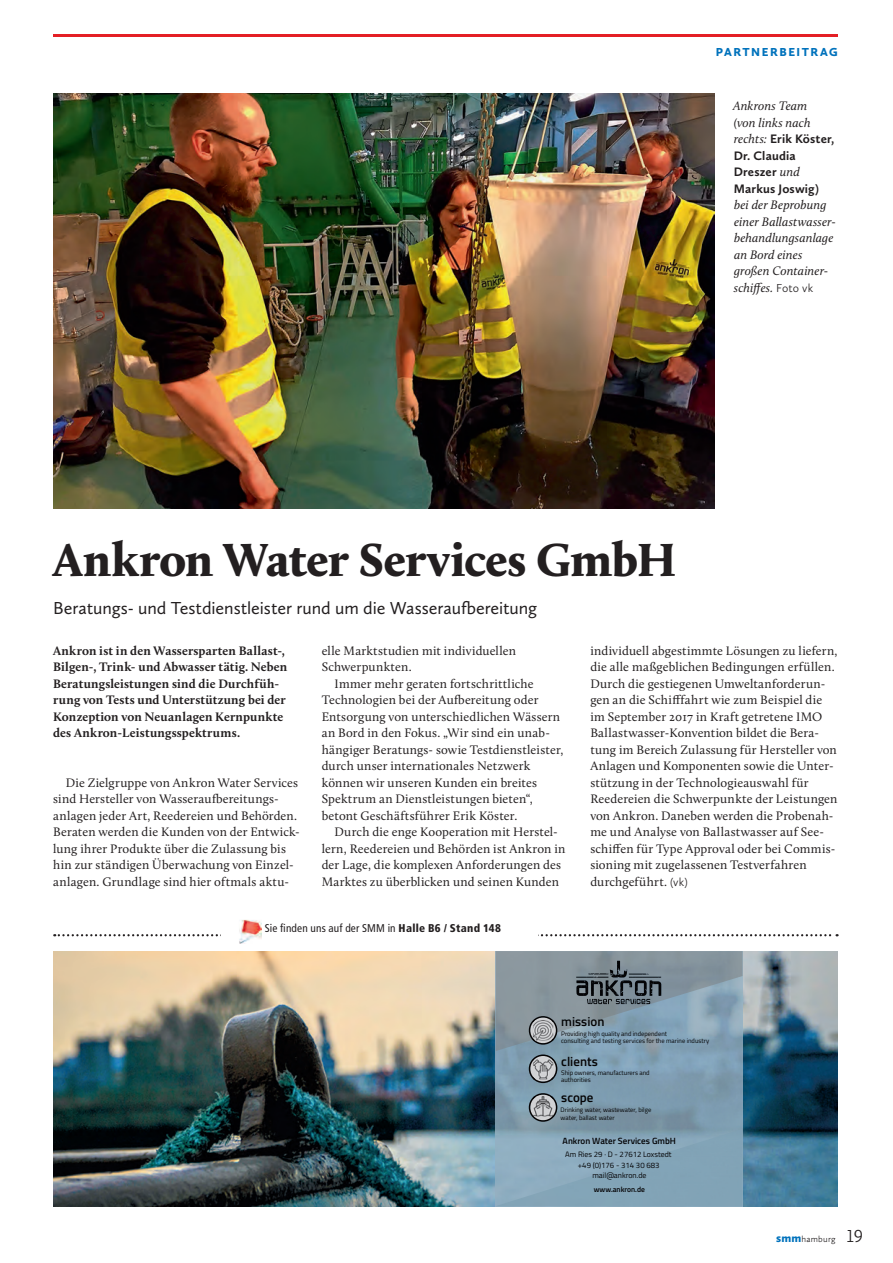
<style>
.page{position:relative;width:893px;height:1263px;background:#fff}
.page>*{position:absolute;margin:0;border:0;box-sizing:border-box;transform-origin:0 0}
.t1{font:900 48px "Calluna";letter-spacing:-.01em;color:#231f20}
.t2{font:18px "Calluna Sans";letter-spacing:-.005em;color:#231f20}
.t3{font:600 12.9px "Titillium Web";color:#050405}
.t4{font:12.75px/16.5px "Calluna";letter-spacing:.01em;color:#231f20}
.t5{font:700 12.75px/16.5px "Calluna";letter-spacing:.01em;color:#231f20}
.t6{font:italic 12.75px/16.5px "Calluna";letter-spacing:.005em;color:#231f20}
.t7{font:700 12.75px/16.5px "Calluna Sans";letter-spacing:.01em;color:#231f20}
.t8{font:900 12px "Calluna Sans";letter-spacing:.125em;color:#0072bc}
.t9{font:condensed 11.25px "Frutiger";letter-spacing:.015em;color:#231f20}
.t10{font:600 9px "Titillium Web";color:#030305}
.t11{font:300 9px "Calluna Sans";letter-spacing:.02em;color:#231f20}
.t12{font:7.8px/10.5px "Titillium Web";color:#030305;text-align:center}
.t13{font:600 7.5px "Titillium Web";color:#030305}
.t14{font:6.45px/7.8px "Titillium Web";color:#050405}
.s1{font-family:"Calluna";font-weight:400;font-style:italic}
.s2{font-family:"Calluna Sans";font-weight:300;font-style:normal;font-size:12px}
.s3{font-family:"Calluna Sans";font-weight:300;font-size:12px}
.s4{font-weight:900}
.s5{font-weight:900;font-size:12px;color:#0072bc}
.s6{font-size:18px}
</style>
<div class="page">
<img style="left:53px;top:951px;width:784px;height:255px">
<img style="left:496px;top:1051px;width:246px;height:78px">
<img style="left:742px;top:1129px;width:1px;height:40px">
<img style="left:496px;top:1129px;width:246px;height:77px">
<img style="left:496px;top:951px;width:246px;height:100px">
<div style="left:529px;top:1093px;width:28px;height:29px;border:2px solid #050405;border-radius:50%"></div>
<svg style="left:530px;top:1095px;width:26px;height:25px"></svg>
<img style="left:533px;top:1096px;width:20px;height:21px">
<div style="left:529px;top:1054px;width:28px;height:29px;border:2px solid #050405;border-radius:50%"></div>
<svg style="left:530px;top:1056px;width:26px;height:25px"></svg>
<img style="left:533px;top:1059px;width:20px;height:20px">
<div style="left:529px;top:1016px;width:28px;height:29px;border:2px solid #050405;border-radius:50%"></div>
<svg style="left:530px;top:1017px;width:26px;height:26px"></svg>
<img style="left:533px;top:1020px;width:20px;height:20px">
<svg style="left:576px;top:961px;width:85px;height:43px;background:#616d74"></svg>
<img style="left:53px;top:94px;width:661px;height:415px">
<hr style="left:53px;top:34px;width:785px;height:2px;background:#e41f25">
<svg style="left:54px;top:934px;width:784px;height:3px"></svg>
<img style="left:240px;top:922px;width:21px;height:19px">
<div style="left:237px;top:919px;width:27px;height:25px;border:2px solid #fff"></div>
<div style="left:262px;top:924px;width:276px;height:12px;background:#fff"></div>
<p class="t8" style="left:716px;top:44px;width:123px">PARTNERBEITRAG</p>
<p class="t6" style="left:733px;top:97px;width:79px">Ankrons Team (von links nach</p>
<p class="t7" style="left:734px;top:130px;width:102px"><span class="s1">rechts:</span> Erik Köster,<br>Dr. Claudia<br>Dreszer <span class="s1">und<br></span>Markus Joswig)</p>
<p class="t6" style="left:734px;top:196px;width:103px">bei der Beprobung einer Ballastwasser&shy;behandlungsanlage an Bord eines großen Container&shy;schiffes. <span class="s2">Foto vk</span></p>
<h1 class="t1" style="left:53px;top:529px;width:625px">Ankron Water Services GmbH</h1>
<h2 class="t2" style="left:53px;top:597px;width:486px">Beratungs- und Testdienstleister rund um die Wasseraufbereitung</h2>
<p class="t5" style="left:53px;top:642px;width:236px">Ankron ist in den Wassersparten Ballast-, Bilgen-, Trink- und Abwasser tätig. Neben Beratungsleistungen sind die Durchfüh&shy;rung von Tests und Unterstützung bei der Konzeption von Neuanlagen Kernpunkte des Ankron-Leistungsspektrums.</p>
<p class="t4" style="left:53px;top:774px;width:248px;text-indent:13px">Die Zielgruppe von Ankron Water Services sind Hersteller von Wasseraufbereitungs&shy;anlagen jeder Art, Reedereien und Behörden.<br>Beraten werden die Kunden von der Entwick&shy;lung ihrer Produkte über die Zulassung bis hin zur ständigen Überwachung von Einzel&shy;anlagen. Grundlage sind hier oftmals aktu-</p>
<p class="t4" style="left:590px;top:642px;width:249px">individuell abgestimmte Lösungen zu liefern, die alle maßgeblichen Bedingungen erfüllen.<br>Durch die gestiegenen Umweltanforderun&shy;gen an die Schifffahrt wie zum Beispiel die im September 2017 in Kraft getretene IMO Ballastwasser-Konvention bildet die Bera&shy;tung im Bereich Zulassung für Hersteller von Anlagen und Komponenten sowie die Unter&shy;stützung in der Technologieauswahl für Reedereien die Schwerpunkte der Leistungen von Ankron. Daneben werden die Probenah&shy;me und Analyse von Ballastwasser auf See&shy;schiffen für Type Approval oder bei Commis&shy;sioning mit zugelassenen Testverfahren durchgeführt. <span class="s3">(vk)</span></p>
<p class="t4" style="left:322px;top:642px;width:196px">elle Marktstudien mit individuellen<br>Schwerpunkten.</p>
<p class="t4" style="left:322px;top:675px;width:243px;text-indent:13px">Immer mehr geraten fortschrittliche Technologien bei der Aufbereitung oder Entsorgung von unterschiedlichen Wässern an Bord in den Fokus. „Wir sind ein unab&shy;hängiger Beratungs- sowie Testdienstleister, durch unser internationales Netzwerk können wir unseren Kunden ein breites Spektrum an Dienstleistungen bieten“, betont Geschäftsführer Erik Köster.</p>
<p class="t4" style="left:322px;top:823px;width:245px;text-align:center">Durch die enge Kooperation mit Herstel&shy;lern, Reedereien und Behörden ist Ankron in der Lage, die komplexen Anforderungen des Marktes zu überblicken und seinen Kunden</p>
<p class="t9" style="left:265px;top:922px;width:238px">Sie finden uns auf der SMM in <span class="s4">Halle B6 / Stand 148</span></p>
<p class="t3" style="left:561px;top:1011px;width:45px">mission</p>
<p class="t14" style="left:561px;top:1029px;width:149px">Providing high quality and independent<br>consulting and testing services for the marine industry</p>
<p class="t3" style="left:561px;top:1051px;width:38px">clients</p>
<p class="t14" style="left:561px;top:1068px;width:90px">Ship owners, manufacturers and authorities</p>
<p class="t3" style="left:561px;top:1088px;width:34px">scope</p>
<p class="t14" style="left:561px;top:1106px;width:92px">Drinking water, wastewater, bilge water, ballast water</p>
<p class="t10" style="left:563px;top:1134px;width:115px">Ankron Water Services GmbH</p>
<p class="t12" style="left:592px;top:1169px;width:56px">mail@ankron.de</p>
<p class="t12" style="left:565px;top:1149px;width:108px">Am Ries 29 · D - 27612 Loxstedt +49 (0)176 - 314 30 683</p>
<p class="t13" style="left:594px;top:1184px;width:53px">www.ankron.de</p>
<p class="t11" style="left:776px;top:1234px;width:88px"><span class="s5">smm</span> hamburg <span class="s6">19</span></p>
</div>
